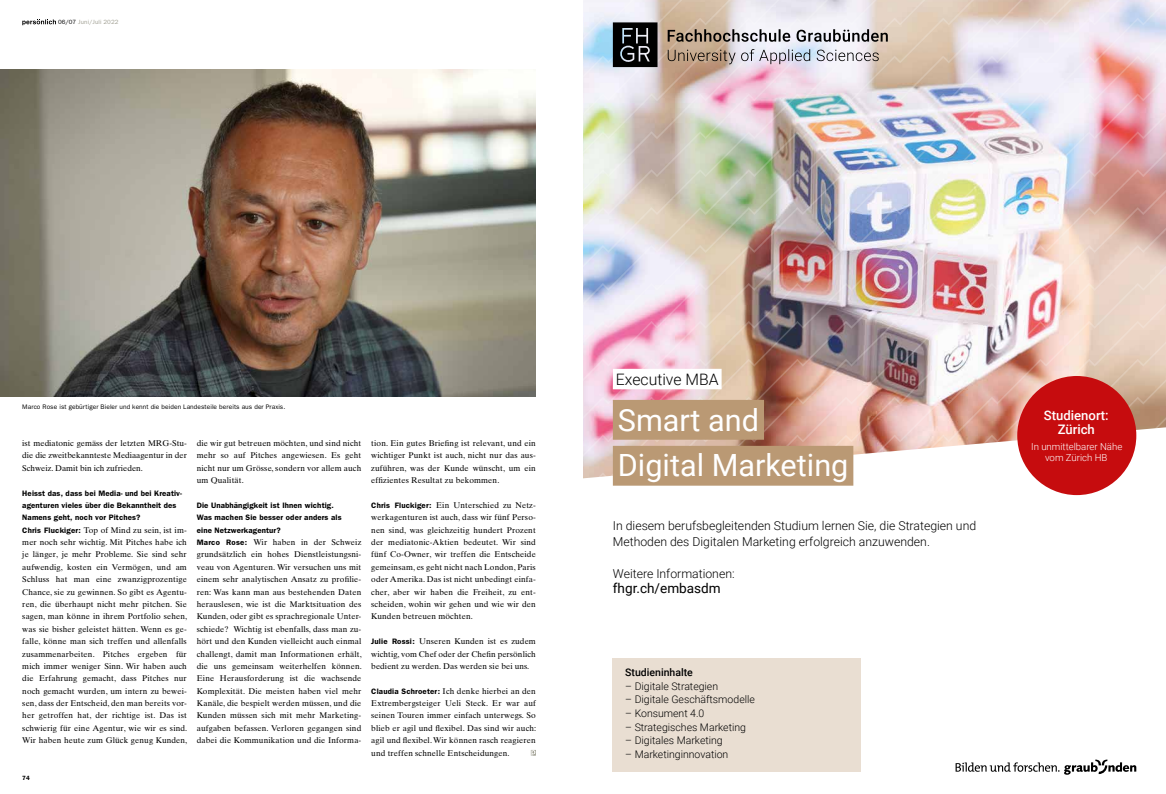
<style>
.page{position:relative;width:1166px;height:794px;background:#fff}
.page>*{position:absolute;margin:0;border:0;box-sizing:border-box;transform-origin:0 0}
.t1{font:30.62px/45.9px "Roboto";color:#fff}
.t2{font:300 15.75px "Roboto";color:#000}
.t3{font:13.56px "Roboto";color:#000}
.t4{font:500 13.12px/14px "Roboto";color:#fff;text-align:center}
.t5{font:300 12.25px/15.8px "Roboto";color:#000}
.t6{font:300 10.5px "Roboto";color:#000}
.t7{font:500 10.5px "Roboto";color:#000}
.t8{font:300 9.62px/11.4px "Roboto";color:#fff;text-align:center}
.t9{font:8.31px/12.3px "Times Ten";letter-spacing:.015em;color:#000;text-align:justify}
.t10{font:600 7.88px/12.3px "Franklin Gothic";letter-spacing:.015em;color:#000}
.t11{font:6.56px "Franklin Gothic";letter-spacing:.01em;color:#000}
.t12{font:6.12px "Franklin Gothic";letter-spacing:.015em;color:#9e9d90}
.t13{font:600 6.12px "Franklin Gothic";color:#000}
.s1{color:#000}
.s2{font-family:"Franklin Gothic";font-weight:600;font-size:7.88px}
</style>
<div class="page">
<svg style="left:22px;top:19px;width:34px;height:6px"></svg>
<img style="left:0;top:69px;width:536px;height:327px">
<svg style="left:531px;top:750px;width:5px;height:5px"></svg>
<svg style="left:888px;top:0;width:278px;height:31px;background:#e1d6d2"></svg>
<svg style="left:583px;top:31px;width:583px;height:273px"></svg>
<svg style="left:627px;top:68px;width:539px;height:236px"></svg>
<img style="left:676px;top:106px;width:490px;height:198px">
<img style="left:724px;top:144px;width:442px;height:160px">
<img style="left:773px;top:182px;width:393px;height:122px">
<img style="left:822px;top:220px;width:344px;height:84px">
<img style="left:870px;top:258px;width:296px;height:46px">
<svg style="left:919px;top:296px;width:247px;height:8px;background:#e9beba"></svg>
<img style="left:583px;top:304px;width:583px;height:30px">
<img style="left:583px;top:334px;width:583px;height:93px">
<svg style="left:583px;top:427px;width:583px;height:348px"></svg>
<div style="left:613px;top:369px;width:108px;height:20px;background:#fff"></div>
<div style="left:613px;top:400px;width:151px;height:40px;background:#ba9974"></div>
<div style="left:613px;top:446px;width:240px;height:40px;background:#ba9974"></div>
<div style="left:1017px;top:376px;width:119px;height:119px;background:#c60c0e;border-radius:50%"></div>
<div style="left:613px;top:658px;width:248px;height:113px;background:#e9ded2"></div>
<svg style="left:955px;top:759px;width:181px;height:15px"></svg>
<img style="left:583px;top:0;width:305px;height:161px">
<p class="t12" style="left:58px;top:19px;width:62px"><span class="s1">06/07</span> Juni/Juli 2022</p>
<p class="t11" style="left:22px;top:403px;width:265px">Marco Rose ist gebürtiger Bieler und kennt die beiden Landesteile bereits aus der Praxis.</p>
<p class="t9" style="left:22px;top:437px;width:166px">ist mediatonic gemäss der letzten MRG-Stu&shy;die die zweitbekannteste Mediaagentur in der Schweiz. Damit bin ich zufrieden.</p>
<p class="t10" style="left:22px;top:487px;width:161px">Heisst das, dass bei Media- und bei Kreativ&shy;agenturen vieles über die Bekanntheit des<br>Namens geht, noch vor Pitches?</p>
<p class="t9" style="left:22px;top:523px;width:167px"><span class="s2">Chris Fluckiger:</span> Top of Mind zu sein, ist im&shy;mer noch sehr wichtig. Mit Pitches habe ich je länger, je mehr Probleme. Sie sind sehr aufwendig, kosten ein Vermögen, und am Schluss hat man eine zwanzigprozentige Chance, sie zu gewinnen. So gibt es Agentu&shy;ren, die überhaupt nicht mehr pitchen. Sie sagen, man könne in ihrem Portfolio sehen, was sie bisher geleistet hätten. Wenn es ge&shy;falle, könne man sich treffen und allenfalls zusammenarbeiten. Pitches ergeben für mich immer weniger Sinn. Wir haben auch die Erfahrung gemacht, dass Pitches nur noch gemacht wurden, um intern zu bewei&shy;sen, dass der Entscheid, den man bereits vor&shy;her getroffen hat, der richtige ist. Das ist schwierig für eine Agentur, wie wir es sind.<br>Wir haben heute zum Glück genug Kunden,</p>
<p class="t9" style="left:197px;top:437px;width:166px">die wir gut betreuen möchten, und sind nicht mehr so auf Pitches angewiesen. Es geht nicht nur um Grösse, sondern vor allem auch um Qualität.</p>
<p class="t10" style="left:197px;top:499px;width:146px">Die Unabhängigkeit ist Ihnen wichtig.<br>Was machen Sie besser oder anders als eine Netzwerkagentur?</p>
<p class="t9" style="left:197px;top:536px;width:166px"><span class="s2">Marco Rose:</span> Wir haben in der Schweiz grundsätzlich ein hohes Dienstleistungsni&shy;veau von Agenturen. Wir versuchen uns mit einem sehr analytischen Ansatz zu profilie&shy;ren: Was kann man aus bestehenden Daten herauslesen, wie ist die Marktsituation des Kunden, oder gibt es sprachregionale Unter&shy;schiede? Wichtig ist ebenfalls, dass man zu&shy;hört und den Kunden vielleicht auch einmal challengt, damit man Informationen erhält, die uns gemeinsam weiterhelfen können.<br>Eine Herausforderung ist die wachsende Komplexität. Die meisten haben viel mehr Kanäle, die bespielt werden müssen, und die Kunden müssen sich mit mehr Marketing&shy;aufgaben befassen. Verloren gegangen sind dabei die Kommunikation und die Informa-</p>
<p class="t13" style="left:22px;top:774px;width:9px">74</p>
<p class="t9" style="left:371px;top:437px;width:166px">tion. Ein gutes Briefing ist relevant, und ein wichtiger Punkt ist auch, nicht nur das aus&shy;zuführen, was der Kunde wünscht, um ein effizientes Resultat zu bekommen.</p>
<p class="t9" style="left:371px;top:499px;width:166px"><span class="s2">Chris Fluckiger:</span> Ein Unterschied zu Netz&shy;werkagenturen ist auch, dass wir fünf Perso&shy;nen sind, was gleichzeitig hundert Prozent der mediatonic-Aktien bedeutet. Wir sind fünf Co-Owner, wir treffen die Entscheide gemeinsam, es geht nicht nach London, Paris oder Amerika. Das ist nicht unbedingt einfa&shy;cher, aber wir haben die Freiheit, zu ent&shy;scheiden, wohin wir gehen und wie wir den Kunden betreuen möchten.</p>
<p class="t9" style="left:371px;top:635px;width:166px"><span class="s2">Julie Rossi:</span> Unseren Kunden ist es zudem wichtig, vom Chef oder der Chefin persönlich bedient zu werden. Das werden sie bei uns.</p>
<p class="t9" style="left:371px;top:684px;width:166px"><span class="s2">Claudia Schroeter:</span> Ich denke hierbei an den Extrembergsteiger Ueli Steck. Er war auf seinen Touren immer einfach unterwegs. So blieb er agil und flexibel. Das sind wir auch: agil und flexibel. Wir können rasch reagieren und treffen schnelle Entscheidungen.</p>
<h2 class="t2" style="left:616px;top:368px;width:104px">Executive MBA</h2>
<h1 class="t1" style="left:618px;top:395px;width:232px">Smart and<br>Digital Marketing</h1>
<h3 class="t4" style="left:1044px;top:407px;width:66px">Studienort:<br>Zürich</h3>
<p class="t8" style="left:1031px;top:440px;width:93px">In unmittelbarer Nähe vom Zürich HB</p>
<h3 class="t5" style="left:613px;top:517px;width:365px">In diesem berufsbegleitenden Studium lernen Sie, die Strategien und<br>Methoden des Digitalen Marketing erfolgreich anzuwenden.</h3>
<h3 class="t5" style="left:613px;top:565px;width:123px">Weitere Informationen:</h3>
<h3 class="t3" style="left:613px;top:579px;width:109px">fhgr.ch/embasdm</h3>
<p class="t7" style="left:625px;top:665px;width:69px">Studieninhalte</p>
<p class="t6" style="left:625px;top:679px;width:94px">– Digitale Strategien</p>
<p class="t6" style="left:625px;top:692px;width:131px">– Digitale Geschäftsmodelle</p>
<p class="t6" style="left:625px;top:706px;width:81px">– Konsument 4.0</p>
<p class="t6" style="left:625px;top:719px;width:122px">– Strategisches Marketing</p>
<p class="t6" style="left:625px;top:733px;width:99px">– Digitales Marketing</p>
<p class="t6" style="left:625px;top:746px;width:105px">– Marketinginnovation</p>
</div>
